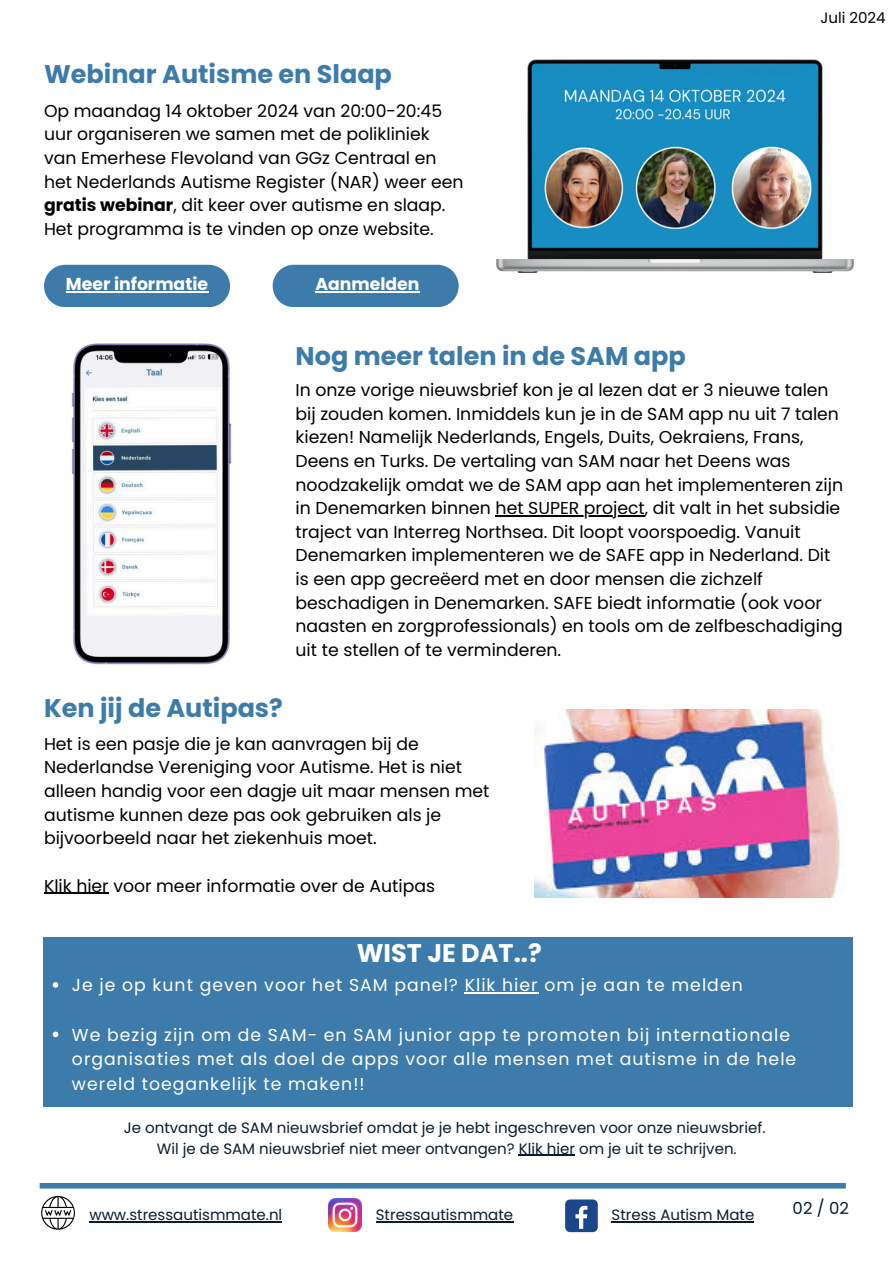
<style>
.page{position:relative;width:894px;height:1264px;background:#fff}
.page>*{position:absolute;margin:0;border:0;box-sizing:border-box;transform-origin:0 0}
.t1{font:700 25.5px "Poppins";color:#3d7caa}
.t2{font:700 25.5px "Poppins";color:#fff}
.t3{font:17.25px/23.7px "Poppins";color:#000}
.t4{font:17.25px/24.8px "Poppins";letter-spacing:.06em;color:#fff}
.t5{font:700 17.25px "Poppins";color:#fff}
.t6{font:16.5px "Poppins";color:#081d2f}
.t7{font:15px "Poppins";color:#081d2f}
.t8{font:15px "Poppins";color:#000}
.s1{font-weight:700}
</style>
<div class="page">
<div style="left:43px;top:937px;width:809px;height:169px;background:#3d7caa"></div>
<div style="left:40px;top:1182px;width:805px;height:6px;background:#3d7caa"></div>
<img style="left:328px;top:1198px;width:34px;height:33px">
<div style="left:565px;top:1199px;width:32px;height:33px;background:#1a4789;border-radius:5px"></div>
<svg style="left:575px;top:1205px;width:12px;height:23px"></svg>
<svg style="left:41px;top:1196px;width:34px;height:33px"></svg>
<div style="left:272px;top:265px;width:186px;height:42px;background:#3d7caa"></div>
<svg style="left:44px;top:265px;width:186px;height:42px;background:#4a84af"></svg>
<img style="left:496px;top:59px;width:357px;height:213px">
<img style="left:534px;top:709px;width:306px;height:188px">
<img style="left:71px;top:343px;width:161px;height:321px">
<hr style="left:315px;top:291px;width:104px;height:1px;background:#fff">
<hr style="left:495px;top:515px;width:149px;height:1px;background:#000">
<svg style="left:53px;top:982px;width:5px;height:5px"></svg>
<hr style="left:464px;top:992px;width:74px;height:1px;background:#fff">
<svg style="left:53px;top:1031px;width:5px;height:6px"></svg>
<hr style="left:89px;top:1221px;width:193px;height:1px;background:#081d2f">
<hr style="left:375px;top:1221px;width:138px;height:1px;background:#081d2f">
<hr style="left:611px;top:1221px;width:143px;height:1px;background:#081d2f">
<hr style="left:518px;top:1154px;width:57px;height:1px;background:#081d2f">
<hr style="left:66px;top:291px;width:142px;height:1px;background:#fff">
<hr style="left:44px;top:892px;width:65px;height:1px;background:#000">
<p class="t1" style="left:44px;top:56px;width:349px">Webinar Autisme en Slaap</p>
<p class="t3" style="left:44px;top:99px;width:421px">Op maandag 14 oktober 2024 van 20:00-20:45 uur organiseren we samen met de polikliniek van Emerhese Flevoland van GGz Centraal en het Nederlands Autisme Register (NAR) weer een <span class="s1">gratis webinar</span>, dit keer over autisme en slaap.<br>Het programma is te vinden op onze website.</p>
<p class="t5" style="left:66px;top:272px;width:144px">Meer informatie</p>
<p class="t5" style="left:315px;top:272px;width:105px">Aanmelden</p>
<p class="t1" style="left:295px;top:338px;width:391px">Nog meer talen in de SAM app</p>
<h2 class="t8" style="left:820px;top:7px;width:67px">Juli 2024</h2>
<h4 class="t3" style="left:295px;top:378px;width:549px">In onze vorige nieuwsbrief kon je al lezen dat er 3 nieuwe talen bij zouden komen. Inmiddels kun je in de SAM app nu uit 7 talen kiezen! Namelijk Nederlands, Engels, Duits, Oekraiens, Frans, Deens en Turks. De vertaling van SAM naar het Deens was noodzakelijk omdat we de SAM app aan het implementeren zijn in Denemarken binnen het SUPER project, dit valt in het subsidie</h4>
<h3 class="t3" style="left:295px;top:520px;width:548px">traject van Interreg Northsea. Dit loopt voorspoedig. Vanuit Denemarken implementeren we de SAFE app in Nederland. Dit is een app gecreëerd met en door mensen die zichzelf beschadigen in Denemarken. SAFE biedt informatie (ook voor naasten en zorgprofessionals) en tools om de zelfbeschadiging uit te stellen of te verminderen.</h3>
<p class="t1" style="left:44px;top:690px;width:240px">Ken jij de Autipas?</p>
<p class="t3" style="left:44px;top:731px;width:447px">Het is een pasje die je kan aanvragen bij de Nederlandse Vereniging voor Autisme. Het is niet alleen handig voor een dagje uit maar mensen met autisme kunnen deze pas ook gebruiken als je bijvoorbeeld naar het ziekenhuis moet.</p>
<p class="t3" style="left:44px;top:873px;width:392px">Klik hier voor meer informatie over de Autipas</p>
<h2 class="t2" style="left:357px;top:935px;width:186px">WIST JE DAT..?</h2>
<h3 class="t4" style="left:72px;top:972px;width:672px">Je je op kunt geven voor het SAM panel? Klik hier om je aan te melden</h3>
<p class="t4" style="left:72px;top:1022px;width:725px">We bezig zijn om de SAM- en SAM junior app te promoten bij internationale organisaties met als doel de apps voor alle mensen met autisme in de hele wereld toegankelijk te maken!!</p>
<p class="t7" style="left:124px;top:1117px;width:643px">Je ontvangt de SAM nieuwsbrief omdat je je hebt ingeschreven voor onze nieuwsbrief.</p>
<h1 class="t7" style="left:157px;top:1137px;width:581px">Wil je de SAM nieuwsbrief niet meer ontvangen? Klik hier om je uit te schrijven.</h1>
<h2 class="t7" style="left:89px;top:1204px;width:194px">www.stressautismmate.nl</h2>
<h4 class="t7" style="left:375px;top:1204px;width:139px">Stressautismmate</h4>
<h4 class="t7" style="left:611px;top:1204px;width:144px">Stress Autism Mate</h4>
<h4 class="t6" style="left:792px;top:1196px;width:58px">02 / 02</h4>
</div>
